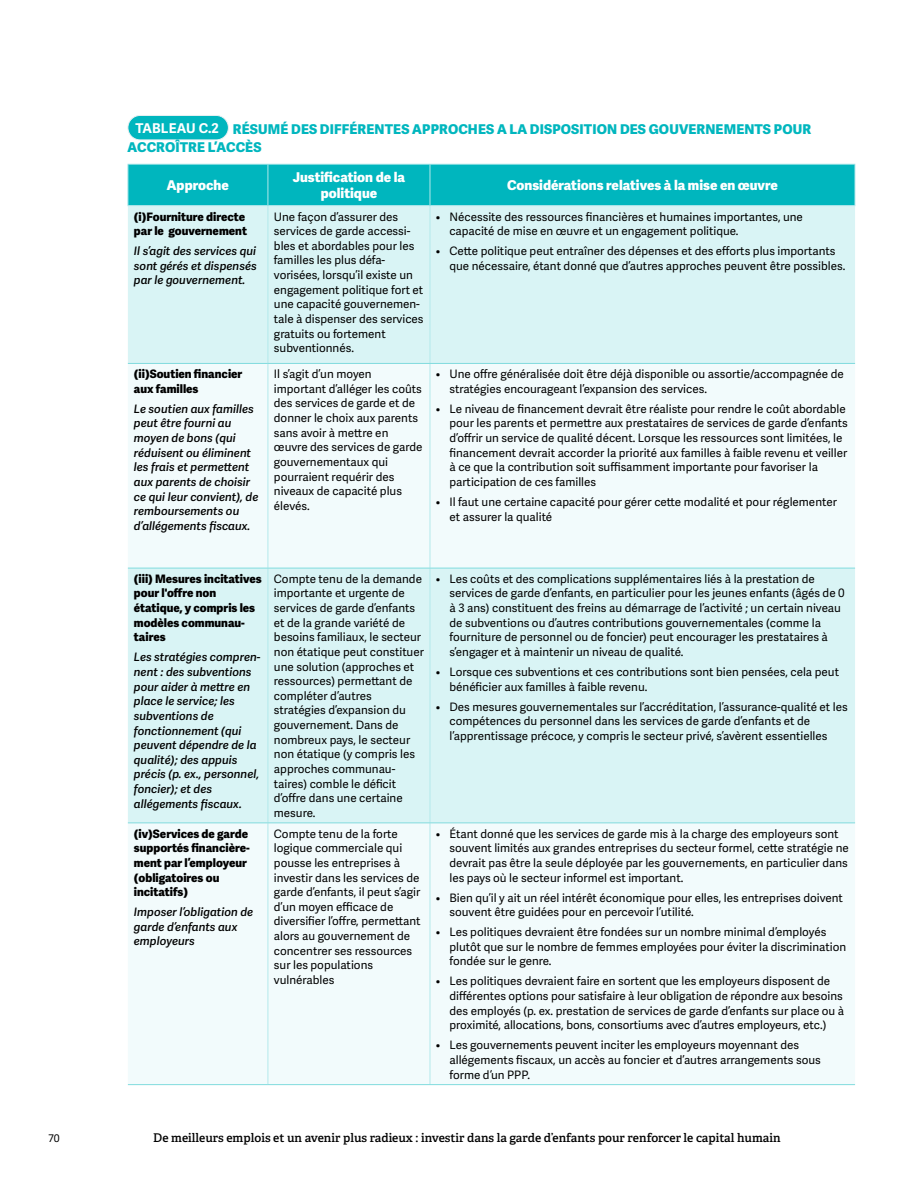
<style>
.page{position:relative;width:918px;height:1188px;background:#fff}
.page>*{position:absolute;margin:0;border:0;box-sizing:border-box;transform-origin:0 0}
.t1{font:800 13.5px/18px "Adelle Sans";letter-spacing:.01em;color:#00b6be}
.t2{font:800 13.5px/16.5px "Adelle Sans";color:#fff;text-align:center}
.t3{font:600 12px "Adelle";color:#000}
.t4{font:11.7px/14.5px "Adelle Sans";color:#000}
.t5{font:italic 600 11.7px/14.5px "Adelle Sans";color:#000}
.t6{font:800 11.7px/14.5px "Adelle Sans";color:#000}
.t7{font:10.5px "Adelle Sans";color:#000}
.s1{font-weight:700;color:#fff}
</style>
<div class="page">
<div style="left:128px;top:115px;width:100px;height:25px;background:#00b6be;border-radius:12px"></div>
<div style="left:128px;top:115px;width:101px;height:25px;border:1px solid #eaf1f3;border-radius:12px"></div>
<div style="left:129px;top:165px;width:726px;height:40px;background:#00b6be"></div>
<div style="left:128px;top:206px;width:727px;height:157px;background:#d9f4f5"></div>
<svg style="left:128px;top:364px;width:727px;height:720px;fill:#f2fbfc"></svg>
<hr style="left:128px;top:164px;width:140px;height:1px;background:#ccf0f2">
<hr style="left:268px;top:164px;width:162px;height:1px;background:#ccf0f2">
<hr style="left:430px;top:164px;width:425px;height:1px;background:#ccf0f2">
<hr style="left:855px;top:164px;width:1px;height:41px;background:#ccf0f2">
<hr style="left:128px;top:205px;width:140px;height:1px;background:#ccf0f2">
<hr style="left:430px;top:205px;width:425px;height:1px;background:#ccf0f2">
<hr style="left:128px;top:164px;width:1px;height:41px;background:#b3e9eb">
<hr style="left:268px;top:205px;width:162px;height:1px;background:#ccf0f2">
<hr style="left:268px;top:164px;width:1px;height:42px;background:#b3e9eb">
<hr style="left:430px;top:164px;width:1px;height:42px;background:#b3e9eb">
<hr style="left:268px;top:206px;width:1px;height:157px;background:#b3e9eb">
<hr style="left:430px;top:206px;width:1px;height:157px;background:#b3e9eb">
<hr style="left:268px;top:364px;width:1px;height:204px;background:#b3e9eb">
<hr style="left:430px;top:364px;width:1px;height:204px;background:#b3e9eb">
<hr style="left:268px;top:568px;width:1px;height:255px;background:#b3e9eb">
<hr style="left:430px;top:568px;width:1px;height:255px;background:#b3e9eb">
<hr style="left:268px;top:823px;width:1px;height:261px;background:#b3e9eb">
<hr style="left:430px;top:823px;width:1px;height:261px;background:#b3e9eb">
<hr style="left:128px;top:363px;width:140px;height:1px;background:#80dbde">
<hr style="left:268px;top:363px;width:162px;height:1px;background:#80dbde">
<hr style="left:430px;top:363px;width:425px;height:1px;background:#80dbde">
<hr style="left:128px;top:568px;width:140px;height:1px;background:#80dbde">
<hr style="left:268px;top:568px;width:162px;height:1px;background:#80dbde">
<hr style="left:430px;top:568px;width:425px;height:1px;background:#80dbde">
<hr style="left:128px;top:823px;width:140px;height:1px;background:#80dbde">
<hr style="left:268px;top:823px;width:162px;height:1px;background:#80dbde">
<hr style="left:430px;top:823px;width:425px;height:1px;background:#80dbde">
<hr style="left:128px;top:1084px;width:140px;height:1px;background:#80dbde">
<hr style="left:268px;top:1084px;width:162px;height:1px;background:#80dbde">
<hr style="left:430px;top:1084px;width:425px;height:1px;background:#80dbde">
<p class="t1" style="left:128px;top:121px;width:685px;text-indent:8px"><span class="s1">TABLEAU C.2</span> RÉSUMÉ DES DIFFÉRENTES APPROCHES A LA DISPOSITION DES GOUVERNEMENTS POUR<br>ACCROÎTRE L’ACCÈS</p>
<p class="t2" style="left:167px;top:177px;width:64px">Approche</p>
<p class="t2" style="left:293px;top:169px;width:114px">Justification de la politique</p>
<p class="t2" style="left:507px;top:177px;width:272px">Considérations relatives à la mise en œuvre</p>
<p class="t6" style="left:134px;top:209px;width:115px">(i)Fourniture directe par le gouvernement</p>
<p class="t5" style="left:134px;top:244px;width:124px;text-align:justify">Il s’agit des services qui sont gérés et dispensés par le gouvernement.</p>
<p class="t4" style="left:274px;top:210px;width:151px">Une façon d’assurer des services de garde accessi&shy;bles et abordables pour les familles les plus défa&shy;vorisées, lorsqu’il existe un engagement politique fort et une capacité gouvernemen&shy;tale à dispenser des services gratuits ou fortement subventionnés.</p>
<p class="t4" style="left:449px;top:210px;width:355px;text-indent:-13px">• Nécessite des ressources financières et humaines importantes, une capacité de mise en œuvre et un engagement politique.</p>
<p class="t4" style="left:449px;top:244px;width:397px;text-indent:-13px">• Cette politique peut entraîner des dépenses et des efforts plus importants que nécessaire, étant donné que d’autres approches peuvent être possibles.</p>
<p class="t6" style="left:134px;top:367px;width:110px">(ii)Soutien financier aux familles</p>
<p class="t5" style="left:134px;top:402px;width:126px">Le soutien aux familles peut être fourni au moyen de bons (qui réduisent ou éliminent les frais et permettent aux parents de choisir ce qui leur convient), de remboursements ou d’allégements fiscaux.</p>
<p class="t4" style="left:274px;top:367px;width:150px">Il s’agit d’un moyen important d’alléger les coûts des services de garde et de donner le choix aux parents sans avoir à mettre en œuvre des services de garde gouvernementaux qui pourraient requérir des niveaux de capacité plus élevés.</p>
<p class="t4" style="left:449px;top:367px;width:396px;text-indent:-13px">• Une offre généralisée doit être déjà disponible ou assortie/accompagnée de stratégies encourageant l’expansion des services.</p>
<p class="t4" style="left:449px;top:402px;width:400px;text-indent:-13px">• Le niveau de financement devrait être réaliste pour rendre le coût abordable pour les parents et permettre aux prestataires de services de garde d’enfants d’offrir un service de qualité décent. Lorsque les ressources sont limitées, le financement devrait accorder la priorité aux familles à faible revenu et veiller à ce que la contribution soit suffisamment importante pour favoriser la participation de ces familles</p>
<p class="t4" style="left:449px;top:495px;width:389px;text-indent:-13px">• Il faut une certaine capacité pour gérer cette modalité et pour réglementer et assurer la qualité</p>
<p class="t6" style="left:134px;top:572px;width:129px">(iii) Mesures incitatives pour l'offre non étatique, y compris les modèles communau&shy;taires</p>
<p class="t5" style="left:134px;top:650px;width:128px">Les stratégies compren&shy;nent : des subventions pour aider à mettre en place le service; les subventions de fonctionnement (qui peuvent dépendre de la qualité); des appuis précis (p. ex., personnel, foncier); et des allégements fiscaux.</p>
<p class="t6" style="left:134px;top:826px;width:117px">(iv)Services de garde supportés financière&shy;ment par l’employeur (obligatoires ou incitatifs)</p>
<p class="t5" style="left:134px;top:905px;width:121px">Imposer l’obligation de garde d’enfants aux employeurs</p>
<p class="t4" style="left:274px;top:572px;width:152px">Compte tenu de la demande importante et urgente de services de garde d’enfants et de la grande variété de besoins familiaux, le secteur non étatique peut constituer une solution (approches et ressources) permettant de compléter d’autres stratégies d’expansion du gouvernement. Dans de nombreux pays, le secteur non étatique (y compris les approches communau&shy;taires) comble le déficit d’offre dans une certaine mesure.</p>
<p class="t4" style="left:449px;top:572px;width:397px;text-indent:-13px">• Les coûts et des complications supplémentaires liés à la prestation de services de garde d’enfants, en particulier pour les jeunes enfants (âgés de 0 à 3 ans) constituent des freins au démarrage de l’activité ; un certain niveau de subventions ou d’autres contributions gouvernementales (comme la fourniture de personnel ou de foncier) peut encourager les prestataires à s’engager et à maintenir un niveau de qualité.</p>
<p class="t4" style="left:449px;top:665px;width:391px;text-indent:-13px">• Lorsque ces subventions et ces contributions sont bien pensées, cela peut bénéficier aux familles à faible revenu.</p>
<p class="t4" style="left:449px;top:700px;width:400px;text-indent:-13px">• Des mesures gouvernementales sur l’accréditation, l’assurance-qualité et les compétences du personnel dans les services de garde d’enfants et de l’apprentissage précoce, y compris le secteur privé, s’avèrent essentielles</p>
<p class="t4" style="left:274px;top:827px;width:148px">Compte tenu de la forte logique commerciale qui pousse les entreprises à investir dans les services de garde d’enfants, il peut s’agir d’un moyen efficace de diversifier l’offre, permettant alors au gouvernement de concentrer ses ressources sur les populations vulnérables</p>
<p class="t4" style="left:449px;top:827px;width:401px;text-indent:-13px">• Étant donné que les services de garde mis à la charge des employeurs sont souvent limités aux grandes entreprises du secteur formel, cette stratégie ne devrait pas être la seule déployée par les gouvernements, en particulier dans les pays où le secteur informel est important.</p>
<p class="t4" style="left:449px;top:891px;width:395px;text-indent:-13px">• Bien qu’il y ait un réel intérêt économique pour elles, les entreprises doivent souvent être guidées pour en percevoir l’utilité.</p>
<p class="t4" style="left:449px;top:925px;width:398px;text-indent:-13px">• Les politiques devraient être fondées sur un nombre minimal d’employés plutôt que sur le nombre de femmes employées pour éviter la discrimination fondée sur le genre.</p>
<p class="t4" style="left:449px;top:974px;width:396px;text-indent:-13px">• Les politiques devraient faire en sortent que les employeurs disposent de différentes options pour satisfaire à leur obligation de répondre aux besoins des employés (p. ex. prestation de services de garde d’enfants sur place ou à proximité, allocations, bons, consortiums avec d’autres employeurs, etc.)</p>
<p class="t4" style="left:449px;top:1038px;width:373px;text-indent:-13px">• Les gouvernements peuvent inciter les employeurs moyennant des allégements fiscaux, un accès au foncier et d’autres arrangements sous forme d‘un PPP.</p>
<p class="t7" style="left:49px;top:1132px;width:13px">70</p>
<p class="t3" style="left:153px;top:1130px;width:629px">De meilleurs emplois et un avenir plus radieux : investir dans la garde d’enfants pour renforcer le capital humain</p>
</div>
